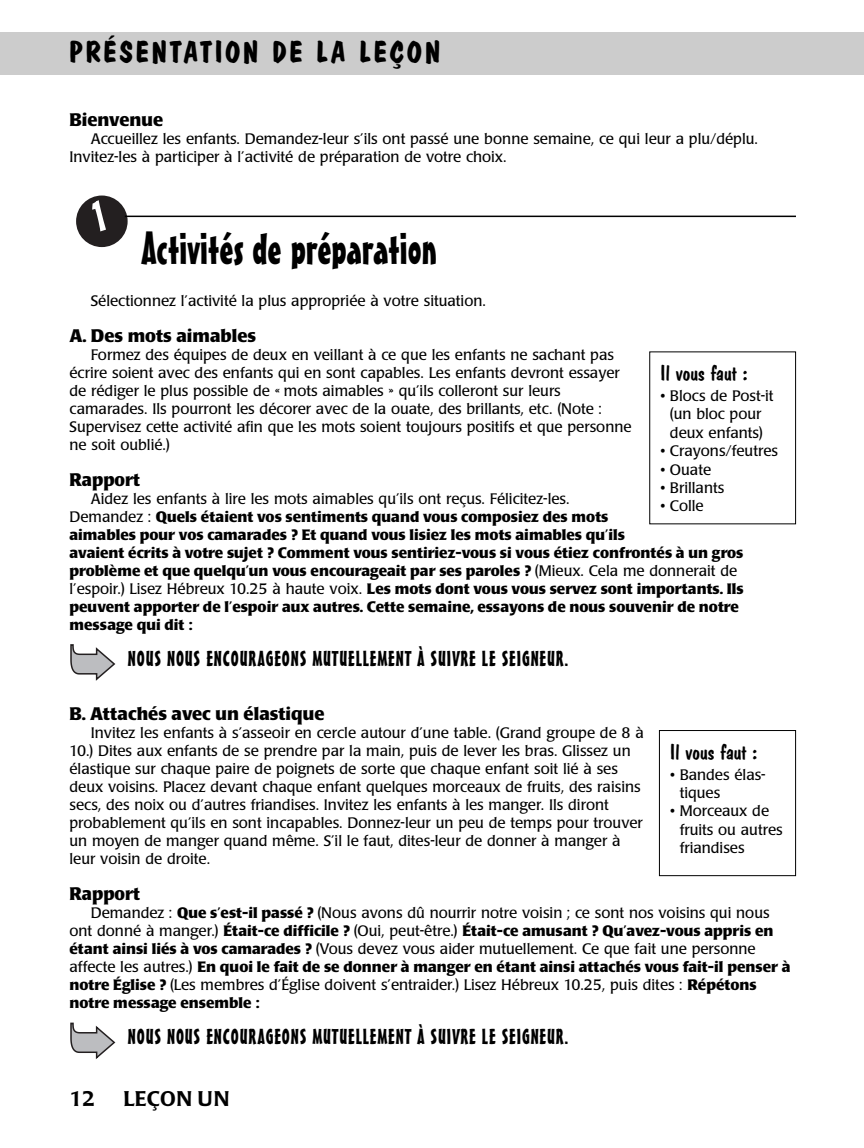
<style>
.page{position:relative;width:864px;height:1148px;background:#fff}
.page>*{position:absolute;margin:0;border:0;box-sizing:border-box;transform-origin:0 0}
.t1{font:45px "Mister Earl BT";color:#000}
.t2{font:700 30px "Dom Casual D";letter-spacing:.095em;color:#000}
.t3{font:21px "Mister Earl BT";letter-spacing:.04em;color:#000}
.t4{font:21px "Dom Casual D";color:#000;scale:1.05 1}
.t5{font:500 21px "Poppl Laudatio";letter-spacing:.01em;color:#000}
.t6{font:700 18px "Poppl Laudatio";color:#000}
.t7{font:15px/18px "Poppl Laudatio";color:#000}
.t8{font:700 15px/18px "Poppl Laudatio";color:#000}
.s1{font-weight:400}
.s2{font-weight:700}
</style>
<div class="page">
<hr style="left:125px;top:215px;width:671px;height:2px;background:#000">
<div style="left:0;top:32px;width:864px;height:42px;background:#ccc"></div>
<div style="left:659px;top:730px;width:137px;height:146px;border:1px solid #000"></div>
<svg style="left:70px;top:644px;width:45px;height:37px"></svg>
<svg style="left:70px;top:1022px;width:45px;height:37px"></svg>
<svg style="left:76px;top:195px;width:52px;height:52px"></svg>
<h2 class="t2" style="left:70px;top:34px;width:372px">PRÉSENTATION DE LA LEÇON</h2>
<p class="t6" style="left:70px;top:113px;width:95px">Bienvenue</p>
<p class="t7" style="left:70px;top:131px;width:690px;text-indent:21px">Accueillez les enfants. Demandez-leur s’ils ont passé une bonne semaine, ce qui leur a plu/déplu.<br>Invitez-les à participer à l’activité de préparation de votre choix.</p>
<h1 class="t1" style="left:142px;top:231px;width:297px">Activités de préparation</h1>
<p class="t7" style="left:91px;top:293px;width:397px">Sélectionnez l’activité la plus appropriée à votre situation.</p>
<p class="t6" style="left:70px;top:329px;width:188px">A. Des mots aimables</p>
<p class="t7" style="left:70px;top:347px;width:564px;text-indent:21px">Formez des équipes de deux en veillant à ce que les enfants ne sachant pas écrire soient avec des enfants qui en sont capables. Les enfants devront essayer de rédiger le plus possible de « mots aimables » qu’ils colleront sur leurs camarades. Ils pourront les décorer avec de la ouate, des brillants, etc. (Note :<br>Supervisez cette activité afin que les mots soient toujours positifs et que personne ne soit oublié.)</p>
<p class="t6" style="left:70px;top:473px;width:72px">Rapport</p>
<p class="t8" style="left:70px;top:491px;width:676px;text-indent:21px"><span class="s1">Aidez les enfants à lire les mots aimables qu’ils ont reçus. Félicitez-les.<br>Demandez :</span> Quels étaient vos sentiments quand vous composiez des mots<br>aimables pour vos camarades ? Et quand vous lisiez les mots aimables qu’ils<br>avaient écrits à votre sujet ? Comment vous sentiriez-vous si vous étiez confrontés à un gros problème et que quelqu’un vous encourageait par ses paroles ? <span class="s1">(Mieux. Cela me donnerait de l’espoir.) Lisez Hébreux 10.25 à haute voix.</span> Les mots dont vous vous servez sont importants. Ils peuvent apporter de l’espoir aux autres. Cette semaine, essayons de nous souvenir de notre message qui dit :</p>
<h3 class="t3" style="left:128px;top:651px;width:442px">NOUS NOUS ENCOURAGEONS MUTUELLEMENT À SUIVRE LE SEIGNEUR.</h3>
<p class="t6" style="left:70px;top:707px;width:257px">B. Attachés avec un élastique</p>
<p class="t7" style="left:70px;top:725px;width:576px;text-indent:21px">Invitez les enfants à s’asseoir en cercle autour d’une table. (Grand groupe de 8 à 10.) Dites aux enfants de se prendre par la main, puis de lever les bras. Glissez un élastique sur chaque paire de poignets de sorte que chaque enfant soit lié à ses deux voisins. Placez devant chaque enfant quelques morceaux de fruits, des raisins secs, des noix ou d’autres friandises. Invitez les enfants à les manger. Ils diront probablement qu’ils en sont incapables. Donnez-leur un peu de temps pour trouver un moyen de manger quand même. S’il le faut, dites-leur de donner à manger à leur voisin de droite.</p>
<p class="t6" style="left:70px;top:887px;width:72px">Rapport</p>
<p class="t7" style="left:70px;top:905px;width:722px;text-indent:21px">Demandez : <span class="s2">Que s’est-il passé ?</span> (Nous avons dû nourrir notre voisin ; ce sont nos voisins qui nous ont donné à manger.) <span class="s2">Était-ce difficile ?</span> (Oui, peut-être.) <span class="s2">Était-ce amusant ? Qu’avez-vous appris en étant ainsi liés à vos camarades ?</span> (Vous devez vous aider mutuellement. Ce que fait une personne affecte les autres.) <span class="s2">En quoi le fait de se donner à manger en étant ainsi attachés vous fait-il penser à notre Église ?</span> (Les membres d’Église doivent s’entraider.) Lisez Hébreux 10.25, puis dites : <span class="s2">Répétons notre message ensemble :</span></p>
<h3 class="t3" style="left:128px;top:1029px;width:442px">NOUS NOUS ENCOURAGEONS MUTUELLEMENT À SUIVRE LE SEIGNEUR.</h3>
<h3 class="t4" style="left:661px;top:360px;width:84px">Il vous faut :</h3>
<p class="t7" style="left:661px;top:388px;width:115px;text-align:center">• Blocs de Post-it (un bloc pour deux enfants)</p>
<p class="t7" style="left:661px;top:443px;width:119px">• Crayons/feutres</p>
<p class="t7" style="left:661px;top:462px;width:52px">• Ouate</p>
<p class="t7" style="left:661px;top:480px;width:65px">• Brillants</p>
<p class="t7" style="left:661px;top:498px;width:45px">• Colle</p>
<h3 class="t4" style="left:670px;top:739px;width:84px">Il vous faut :</h3>
<p class="t7" style="left:680px;top:766px;width:88px;text-indent:-9px">• Bandes élas&shy;tiques</p>
<p class="t7" style="left:680px;top:803px;width:105px;text-indent:-9px">• Morceaux de fruits ou autres friandises</p>
<h3 class="t5" style="left:70px;top:1090px;width:27px">12</h3>
<h3 class="t5" style="left:124px;top:1090px;width:107px">LEÇON UN</h3>
</div>
